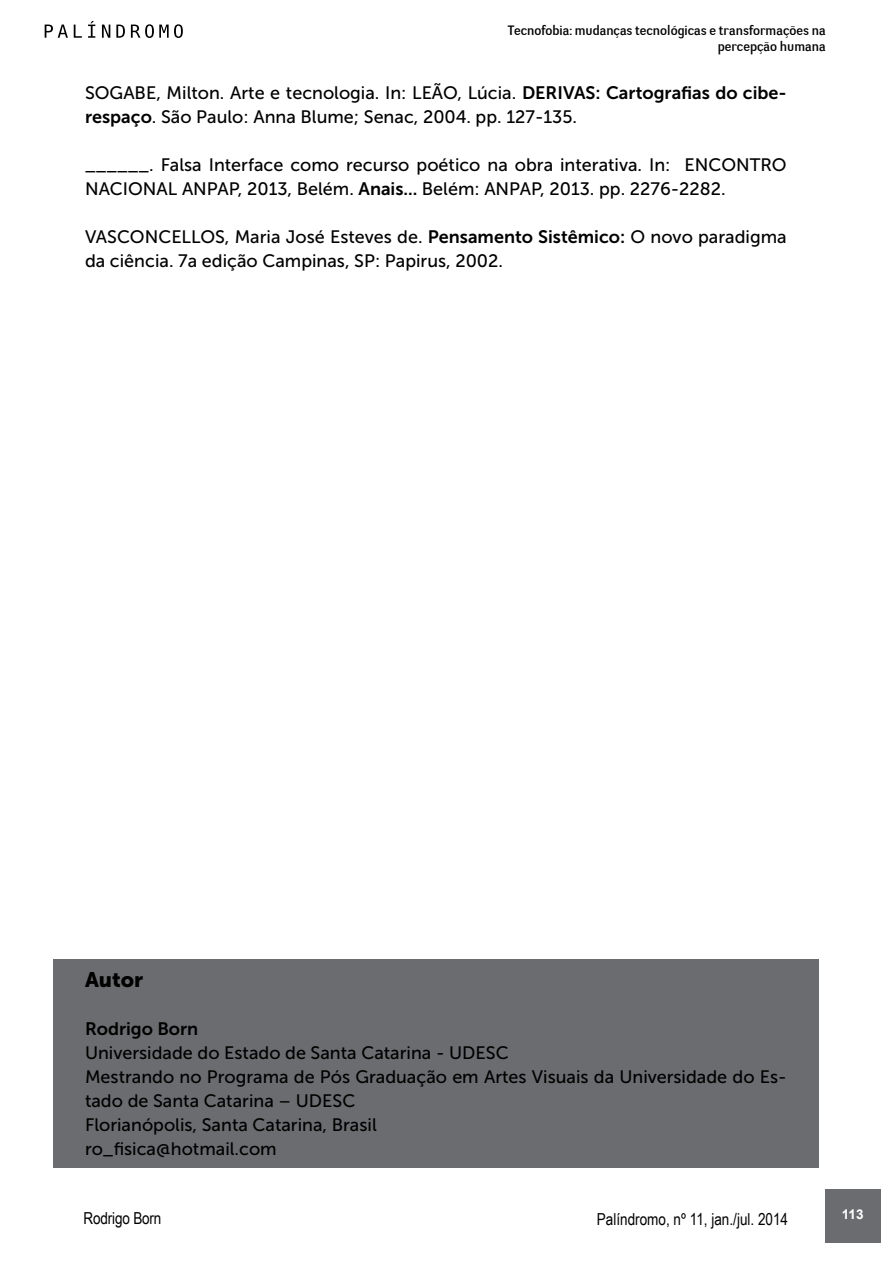
<style>
.page{position:relative;width:893px;height:1263px;background:#fff}
.page>*{position:absolute;margin:0;border:0;box-sizing:border-box;transform-origin:0 0}
.t1{font:21px "Museo Sans 900";color:#000}
.t2{font:18px/24px "Museo Sans 500";color:#000}
.t3{font:18px "Museo Sans 700";color:#000}
.t4{font:16.5px "Arial Narrow";color:#000}
.t5{font:13.5px/16.2px "Negotiate Free";color:#000;text-align:right}
.t6{font:700 13.5px "Arial";color:#fff}
.s1{font-family:"Museo Sans 700"}
</style>
<div class="page">
<svg style="left:45px;top:25px;width:23px;height:13px"></svg>
<svg style="left:74px;top:25px;width:8px;height:13px"></svg>
<svg style="left:88px;top:21px;width:7px;height:17px"></svg>
<svg style="left:102px;top:25px;width:8px;height:13px"></svg>
<svg style="left:116px;top:25px;width:9px;height:13px"></svg>
<svg style="left:131px;top:24px;width:52px;height:14px"></svg>
<div style="left:825px;top:1189px;width:55px;height:53px;background:#6b6c6f"></div>
<div style="left:53px;top:959px;width:766px;height:208px;background:#6b6c6f"></div>
<p class="t5" style="left:508px;top:22px;width:319px">Tecnofobia: mudanças tecnológicas e transformações na percepção humana</p>
<p class="t2" style="left:85px;top:80px;width:703px">SOGABE, Milton. Arte e tecnologia. In: LEÃO, Lúcia. <span class="s1">DERIVAS: Cartografias do cibe&shy;respaço</span>. São Paulo: Anna Blume; Senac, 2004. pp. 127-135.</p>
<p class="t2" style="left:85px;top:152px;width:703px">______. Falsa Interface como recurso poético na obra interativa. In: ENCONTRO<br>NACIONAL ANPAP, 2013, Belém. <span class="s1">Anais...</span> Belém: ANPAP, 2013. pp. 2276-2282.</p>
<p class="t2" style="left:85px;top:224px;width:703px">VASCONCELLOS, Maria José Esteves de. <span class="s1">Pensamento Sistêmico:</span> O novo paradigma da ciência. 7a edição Campinas, SP: Papirus, 2002.</p>
<p class="t1" style="left:85px;top:967px;width:60px">Autor</p>
<p class="t3" style="left:85px;top:1018px;width:115px">Rodrigo Born</p>
<p class="t2" style="left:85px;top:1040px;width:703px">Universidade do Estado de Santa Catarina - UDESC<br>Mestrando no Programa de Pós Graduação em Artes Visuais da Universidade do Es&shy;tado de Santa Catarina – UDESC<br>Florianópolis, Santa Catarina, Brasil<br>ro_fisica@hotmail.com</p>
<p class="t4" style="left:84px;top:1206px;width:79px">Rodrigo Born</p>
<p class="t4" style="left:597px;top:1206px;width:193px">Palíndromo, nº 11, jan./jul. 2014</p>
<p class="t6" style="left:842px;top:1205px;width:23px">113</p>
</div>
